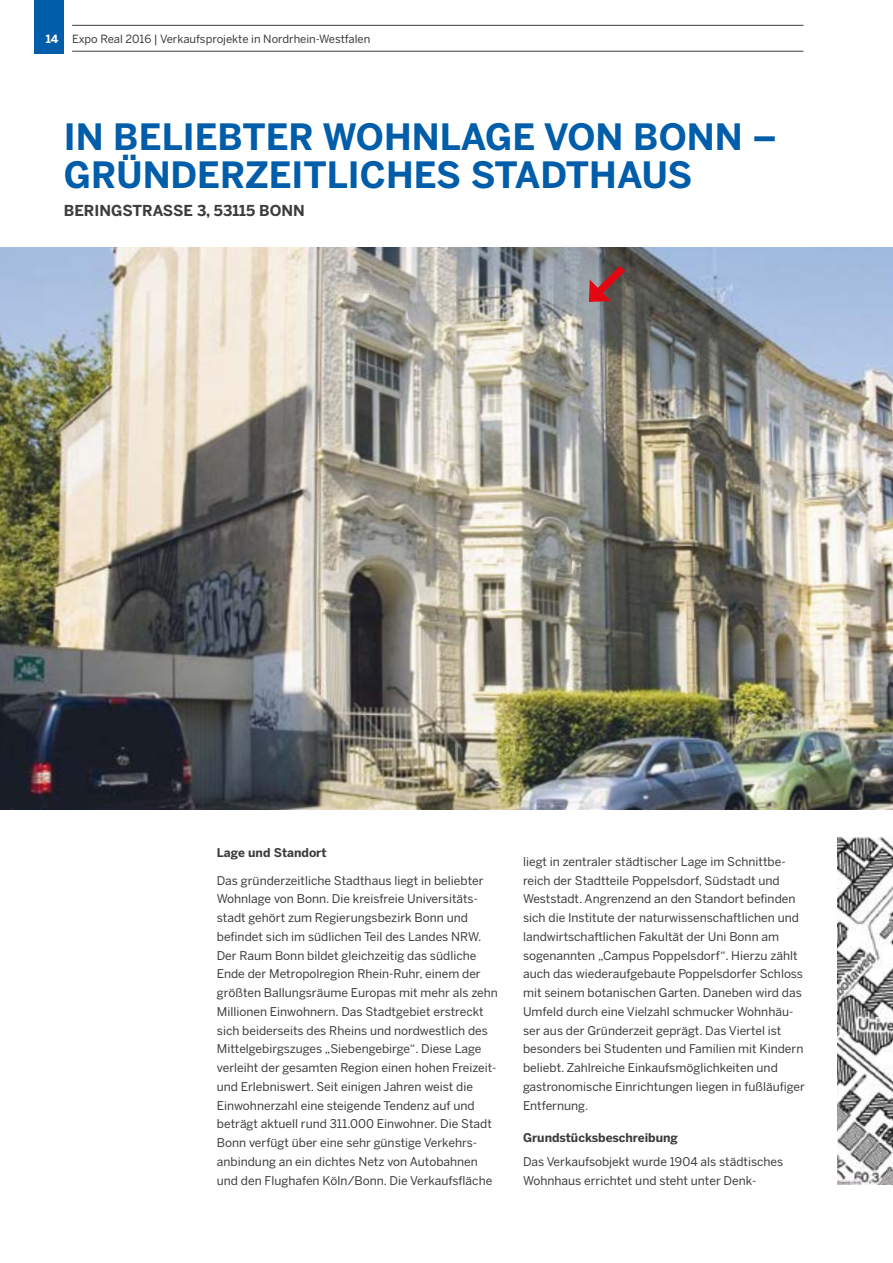
<style>
.page{position:relative;width:893px;height:1263px;background:#fff}
.page>*{position:absolute;margin:0;border:0;box-sizing:border-box;transform-origin:0 0}
.t1{font:700 36px/37.5px "Benton Sans";color:#005da9}
.t2{font:700 15px "Benton Sans";color:#3c3c3b}
.t3{font:12px/18.8px "Benton Sans";color:#3c3c3b}
.t4{font:700 12px "Benton Sans";color:#3c3c3b}
.t5{font:11.25px "Benton Sans";color:#3c3c3b}
.s1{font-weight:700;color:#fff}
</style>
<div class="page">
<div style="left:34px;top:0;width:30px;height:54px;background:#005da9"></div>
<hr style="left:72px;top:25px;width:731px;height:1px;background:#3c3c3b">
<hr style="left:72px;top:51px;width:731px;height:1px;background:#3c3c3b">
<img style="left:0;top:247px;width:893px;height:563px">
<img style="left:838px;top:838px;width:55px;height:346px">
<svg style="left:585px;top:258px;width:48px;height:47px;background:#835658"></svg>
<p class="t5" style="left:46px;top:32px;width:326px"><span class="s1">14</span> Expo Real 2016 | Verkaufsprojekte in Nordrhein-Westfalen</p>
<h1 class="t1" style="left:64px;top:118px;width:715px">IN BELIEBTER WOHNLAGE VON BONN –<br>GRÜNDERZEITLICHES STADTHAUS</h1>
<p class="t2" style="left:64px;top:202px;width:243px">BERINGSTRASSE 3, 53115 BONN</p>
<p class="t4" style="left:217px;top:845px;width:111px">Lage und Standort</p>
<p class="t3" style="left:217px;top:871px;width:283px">Das gründerzeitliche Stadthaus liegt in beliebter Wohnlage von Bonn. Die kreisfreie Universitäts&shy;stadt gehört zum Regierungsbezirk Bonn und befindet sich im südlichen Teil des Landes NRW.<br>Der Raum Bonn bildet gleichzeitig das südliche Ende der Metropolregion Rhein-Ruhr, einem der größten Ballungsräume Europas mit mehr als zehn Millionen Einwohnern. Das Stadtgebiet erstreckt sich beiderseits des Rheins und nordwestlich des Mittelgebirgszuges „Siebengebirge“. Diese Lage verleiht der gesamten Region einen hohen Freizeit&shy;und Erlebniswert. Seit einigen Jahren weist die Einwohnerzahl eine steigende Tendenz auf und beträgt aktuell rund 311.000 Einwohner. Die Stadt Bonn verfügt über eine sehr günstige Verkehrs&shy;anbindung an ein dichtes Netz von Autobahnen und den Flughafen Köln/Bonn. Die Verkaufsfläche</p>
<p class="t3" style="left:523px;top:852px;width:283px">liegt in zentraler städtischer Lage im Schnittbe&shy;reich der Stadtteile Poppelsdorf, Südstadt und Weststadt. Angrenzend an den Standort befinden sich die Institute der naturwissenschaftlichen und landwirtschaftlichen Fakultät der Uni Bonn am sogenannten „Campus Poppelsdorf“. Hierzu zählt auch das wiederaufgebaute Poppelsdorfer Schloss mit seinem botanischen Garten. Daneben wird das Umfeld durch eine Vielzahl schmucker Wohnhäu&shy;ser aus der Gründerzeit geprägt. Das Viertel ist besonders bei Studenten und Familien mit Kindern beliebt. Zahlreiche Einkaufsmöglichkeiten und gastronomische Einrichtungen liegen in fußläufiger Entfernung.</p>
<p class="t4" style="left:523px;top:1130px;width:156px">Grundstücksbeschreibung</p>
<p class="t3" style="left:523px;top:1152px;width:262px">Das Verkaufsobjekt wurde 1904 als städtisches<br>Wohnhaus errichtet und steht unter Denk-</p>
</div>
